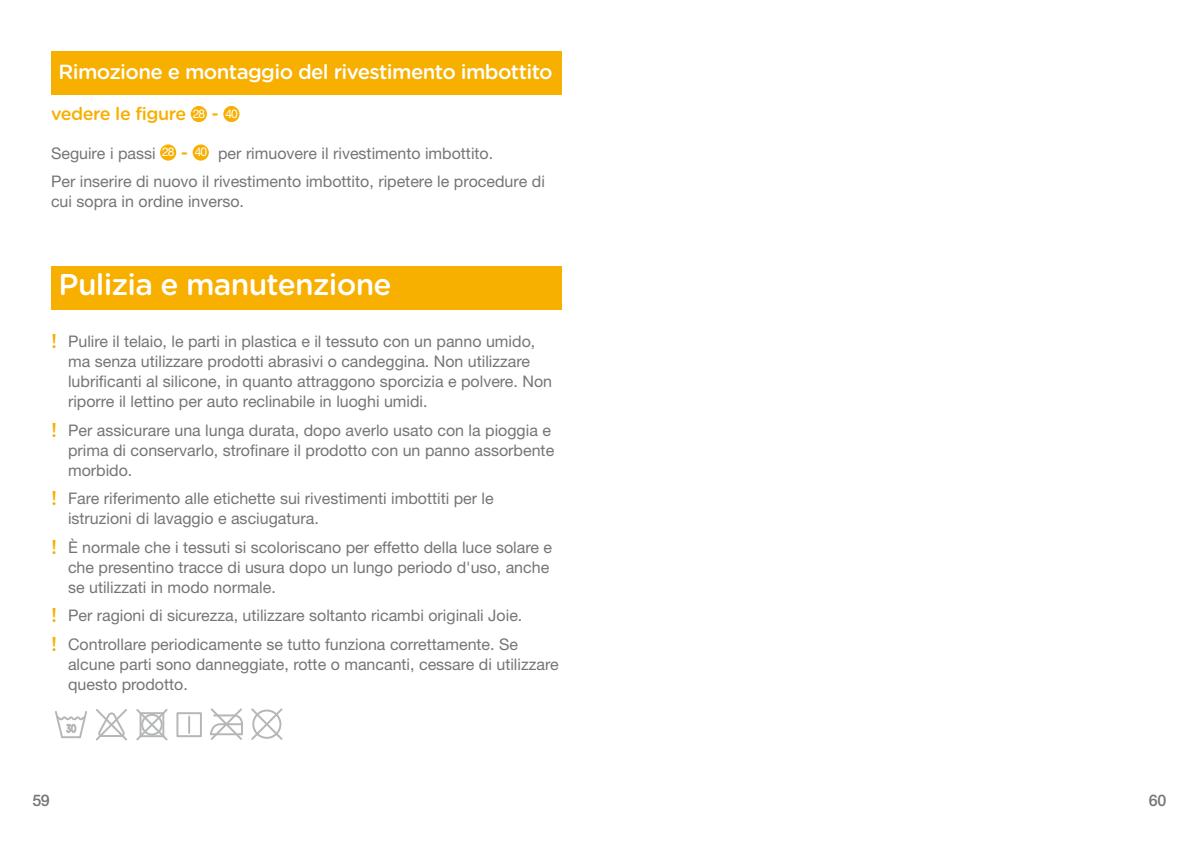
<style>
.page{position:relative;width:1191px;height:842px;background:#fff}
.page>*{position:absolute;margin:0;border:0;box-sizing:border-box;transform-origin:0 0}
.t1{font:500 30px "Gotham Rounded";letter-spacing:-.025em;color:#fff}
.t2{font:500 20.4px "Gotham Rounded";letter-spacing:-.03em;color:#fff}
.t3{font:500 18px "Gotham Rounded";letter-spacing:-.025em;color:#f7af00}
.t4{font:16px/20px "Helvetica Neue LT Std";color:#767575}
.t5{font:500 16px "Helvetica Neue LT Std";color:#767575}
.s1{font-family:"Helvetica Neue LT Std";font-weight:400;font-size:12px;color:#fff}
.s2{font-size:12px;color:#fff}
.s3{font-family:"Gotham Rounded";font-weight:500;font-size:18px;color:#f7af00}
.s4{font-family:"Gotham Rounded";font-weight:500;font-size:20px;color:#f7af00}
</style>
<div class="page">
<div style="left:51px;top:51px;width:510px;height:44px;background:#f7af00"></div>
<div style="left:191px;top:106px;width:16px;height:16px;background:#f7af00;border-radius:50%"></div>
<div style="left:223px;top:106px;width:16px;height:16px;background:#f7af00;border-radius:50%"></div>
<div style="left:160px;top:144px;width:16px;height:17px;background:#f7af00;border-radius:50%"></div>
<div style="left:193px;top:144px;width:16px;height:17px;background:#f7af00;border-radius:50%"></div>
<div style="left:51px;top:266px;width:510px;height:44px;background:#f7af00"></div>
<svg style="left:96px;top:709px;width:72px;height:32px"></svg>
<div style="left:140px;top:712px;width:24px;height:25px;border:2px solid #b5b6b6"></div>
<div style="left:141px;top:714px;width:22px;height:21px;border:2px solid #b5b6b6;border-radius:50%"></div>
<svg style="left:210px;top:708px;width:73px;height:32px"></svg>
<div style="left:176px;top:712px;width:26px;height:25px;border:2px solid #b5b6b6"></div>
<svg style="left:188px;top:716px;width:2px;height:17px"></svg>
<svg style="left:55px;top:711px;width:32px;height:28px"></svg>
<p class="t2" style="left:59px;top:57px;width:495px">Rimozione e montaggio del rivestimento imbottito</p>
<p class="t3" style="left:51px;top:101px;width:188px">vedere le figure <span class="s1">28</span> - <span class="s1">40</span></p>
<p class="t4" style="left:51px;top:139px;width:495px;line-height:28.4px">Seguire i passi <span class="s2">28</span> <span class="s3">-</span> <span class="s2">40</span> per rimuovere il rivestimento imbottito.<br>Per inserire di nuovo il rivestimento imbottito, ripetere le procedure di</p>
<p class="t4" style="left:51px;top:191px;width:194px">cui sopra in ordine inverso.</p>
<h1 class="t1" style="left:59px;top:263px;width:335px">Pulizia e manutenzione</h1>
<p class="t4" style="left:68px;top:331px;width:485px;text-indent:-17px"><span class="s4">!</span> Pulire il telaio, le parti in plastica e il tessuto con un panno umido, ma senza utilizzare prodotti abrasivi o candeggina. Non utilizzare lubrificanti al silicone, in quanto attraggono sporcizia e polvere. Non riporre il lettino per auto reclinabile in luoghi umidi.</p>
<p class="t4" style="left:68px;top:420px;width:488px;text-indent:-17px"><span class="s4">!</span> Per assicurare una lunga durata, dopo averlo usato con la pioggia e prima di conservarlo, strofinare il prodotto con un panno assorbente morbido.</p>
<p class="t4" style="left:68px;top:488px;width:427px;text-indent:-17px"><span class="s4">!</span> Fare riferimento alle etichette sui rivestimenti imbottiti per le istruzioni di lavaggio e asciugatura.</p>
<p class="t4" style="left:68px;top:537px;width:485px;text-indent:-17px"><span class="s4">!</span> È normale che i tessuti si scoloriscano per effetto della luce solare e che presentino tracce di usura dopo un lungo periodo d'uso, anche se utilizzati in modo normale.</p>
<p class="t4" style="left:51px;top:601px;width:473px;line-height:28.6px"><span class="s4">!</span> Per ragioni di sicurezza, utilizzare soltanto ricambi originali Joie. <span class="s4">!</span> Controllare periodicamente se tutto funziona correttamente. Se</p>
<p class="t4" style="left:68px;top:654px;width:492px">alcune parti sono danneggiate, rotte o mancanti, cessare di utilizzare questo prodotto.</p>
<p class="t5" style="left:32px;top:791px;width:19px">59</p>
<p class="t5" style="left:1148px;top:791px;width:19px">60</p>
</div>
